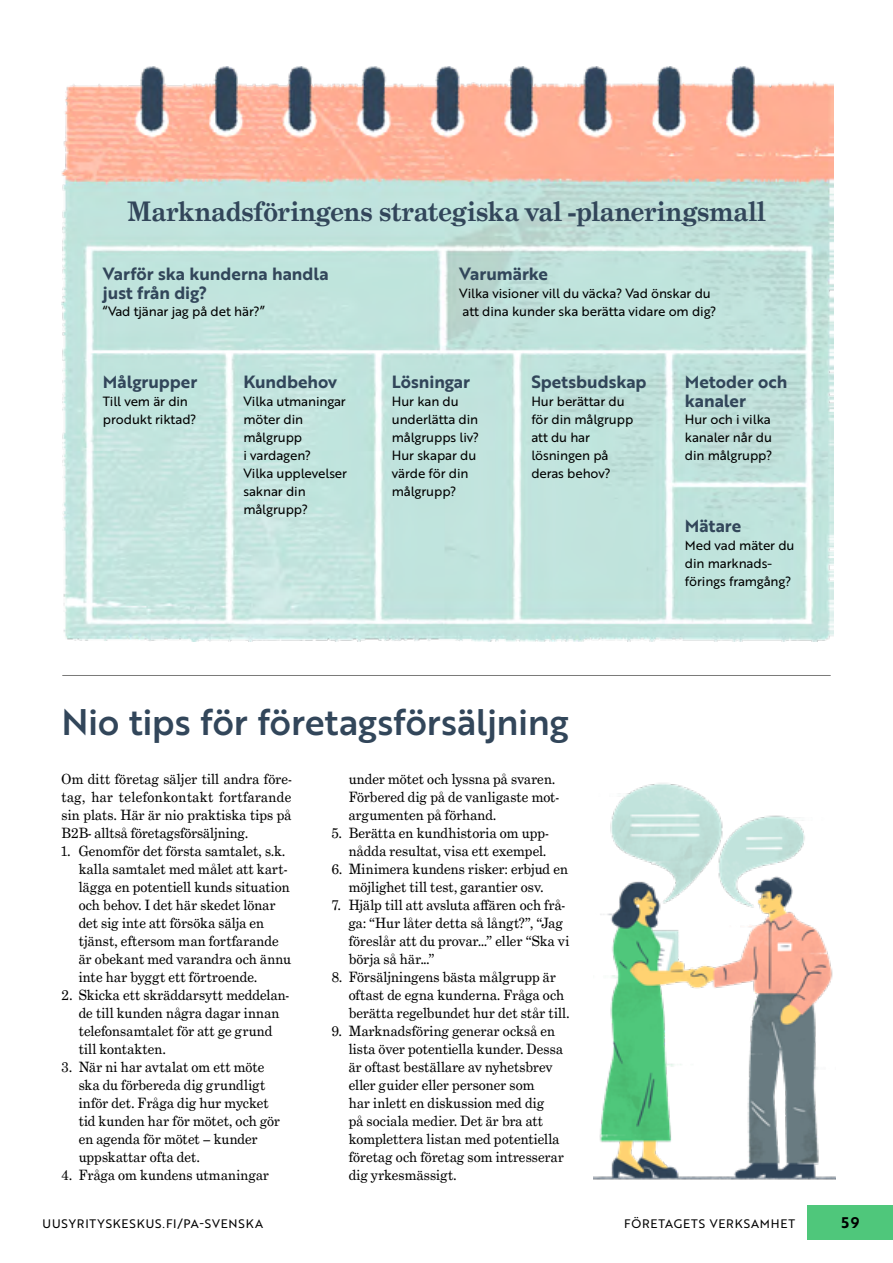
<style>
.page{position:relative;width:893px;height:1263px;background:#fff}
.page>*{position:absolute;margin:0;border:0;box-sizing:border-box;transform-origin:0 0}
._1_-_H2__Brother_24_Sininen{font:36px "Brother 1816 Medium";letter-spacing:-.01em;color:#32465a}
._1_-_H2__Grad_18__sin{font:700 27px "Grad";letter-spacing:.01em;color:#32465a}
._4_-_VÄLIOTSIKKO__Brother_11_5__sin{font:17.25px/18.8px "Brother 1816 Bold";color:#32465a}
.t1{font:15px "Brother 1816 Bold";color:#000}
._3_-_LEIPIS__Grad__EI_SIS{font:14.25px/18px "Grad";letter-spacing:.005em;color:#000}
._3_1__-_LEIPIS__Brother__EI_SIS__EI_TASAT{font:13.05px/18px "Brother 1816 Regular";letter-spacing:-.01em;color:#000}
.t2{font:12px "Brother 1816 Regular";letter-spacing:.07em;color:#000}
</style>
<div class="page">
<img style="left:61px;top:67px;width:773px;height:574px">
<div style="left:808px;top:1205px;width:85px;height:34px;background:#4fc77b"></div>
<img style="left:593px;top:783px;width:242px;height:397px">
<hr style="left:62px;top:675px;width:769px;height:1px;background:#7b7b7a">
<h2 class="_1_-_H2__Grad_18__sin" style="left:128px;top:194px;width:639px">Marknadsföringens strategiska val -planeringsmall</h2>
<p class="_4_-_VÄLIOTSIKKO__Brother_11_5__sin" style="left:103px;top:264px;width:227px">Varför ska kunderna handla just från dig?</p>
<p class="_3_1__-_LEIPIS__Brother__EI_SIS__EI_TASAT" style="left:103px;top:302px;width:164px">“Vad tjänar jag på det här?”</p>
<p class="_4_-_VÄLIOTSIKKO__Brother_11_5__sin" style="left:459px;top:264px;width:90px">Varumärke</p>
<p class="_3_1__-_LEIPIS__Brother__EI_SIS__EI_TASAT" style="left:459px;top:284px;width:259px">Vilka visioner vill du väcka? Vad önskar du att dina kunder ska berätta vidare om dig?</p>
<p class="_4_-_VÄLIOTSIKKO__Brother_11_5__sin" style="left:103px;top:372px;width:96px">Målgrupper</p>
<p class="_3_1__-_LEIPIS__Brother__EI_SIS__EI_TASAT" style="left:103px;top:392px;width:95px">Till vem är din produkt riktad?</p>
<p class="_4_-_VÄLIOTSIKKO__Brother_11_5__sin" style="left:243px;top:372px;width:95px">Kundbehov</p>
<p class="_3_1__-_LEIPIS__Brother__EI_SIS__EI_TASAT" style="left:243px;top:392px;width:105px">Vilka utmaningar möter din målgrupp<br>i vardagen?<br>Vilka upplevelser saknar din målgrupp?</p>
<p class="_4_-_VÄLIOTSIKKO__Brother_11_5__sin" style="left:392px;top:372px;width:80px">Lösningar</p>
<p class="_3_1__-_LEIPIS__Brother__EI_SIS__EI_TASAT" style="left:392px;top:392px;width:89px">Hur kan du underlätta din målgrupps liv?<br>Hur skapar du värde för din målgrupp?</p>
<p class="_4_-_VÄLIOTSIKKO__Brother_11_5__sin" style="left:531px;top:372px;width:117px">Spetsbudskap</p>
<p class="_3_1__-_LEIPIS__Brother__EI_SIS__EI_TASAT" style="left:531px;top:392px;width:103px">Hur berättar du för din målgrupp att du har lösningen på deras behov?</p>
<p class="_4_-_VÄLIOTSIKKO__Brother_11_5__sin" style="left:685px;top:372px;width:104px">Metoder och kanaler</p>
<p class="_3_1__-_LEIPIS__Brother__EI_SIS__EI_TASAT" style="left:685px;top:410px;width:89px;text-align:justify">Hur och i vilka kanaler når du din målgrupp?</p>
<p class="_4_-_VÄLIOTSIKKO__Brother_11_5__sin" style="left:685px;top:516px;width:58px">Mätare</p>
<p class="_3_1__-_LEIPIS__Brother__EI_SIS__EI_TASAT" style="left:685px;top:536px;width:111px">Med vad mäter du din marknads&shy;förings framgång?</p>
<h2 class="_1_-_H2__Brother_24_Sininen" style="left:62px;top:695px;width:509px">Nio tips för företagsförsäljning</h2>
<p class="_3_-_LEIPIS__Grad__EI_SIS" style="left:62px;top:770px;width:231px;text-align:justify">Om ditt företag säljer till andra före‑ tag, har telefonkontakt fortfarande sin plats. Här är nio praktiska tips på B2B- alltså företagsförsäljning.</p>
<p class="_3_-_LEIPIS__Grad__EI_SIS" style="left:79px;top:842px;width:214px;text-indent:-17px">1. Genomför det första samtalet, s.k. kalla samtalet med målet att kart‑ lägga en potentiell kunds situation och behov. I det här skedet lönar det sig inte att försöka sälja en tjänst, eftersom man fortfarande är obekant med varandra och ännu inte har byggt ett förtroende.</p>
<p class="_3_-_LEIPIS__Grad__EI_SIS" style="left:79px;top:986px;width:212px;text-indent:-17px">2. Skicka ett skräddarsytt meddelan‑ de till kunden några dagar innan telefonsamtalet för att ge grund till kontakten.</p>
<p class="_3_-_LEIPIS__Grad__EI_SIS" style="left:79px;top:1058px;width:203px;text-indent:-17px">3. När ni har avtalat om ett möte ska du förbereda dig grundligt inför det. Fråga dig hur mycket tid kunden har för mötet, och gör en agenda för mötet – kunder uppskattar ofta det.</p>
<p class="_3_-_LEIPIS__Grad__EI_SIS" style="left:62px;top:1166px;width:209px">4. Fråga om kundens utmaningar</p>
<p class="_3_-_LEIPIS__Grad__EI_SIS" style="left:349px;top:770px;width:212px">under mötet och lyssna på svaren.<br>Förbered dig på de vanligaste mot‑ argumenten på förhand.</p>
<p class="_3_-_LEIPIS__Grad__EI_SIS" style="left:332px;top:824px;width:219px;text-align:right">5. Berätta en kundhistoria om upp‑ nådda resultat, visa ett exempel.</p>
<p class="_3_-_LEIPIS__Grad__EI_SIS" style="left:332px;top:860px;width:238px;text-align:center">6. Minimera kundens risker: erbjud en möjlighet till test, garantier osv.</p>
<p class="_3_-_LEIPIS__Grad__EI_SIS" style="left:349px;top:896px;width:222px;text-indent:-17px">7. Hjälp till att avsluta affären och frå‑ ga: “Hur låter detta så långt?”, “Jag föreslår att du provar...” eller “Ska vi börja så här...”</p>
<p class="_3_-_LEIPIS__Grad__EI_SIS" style="left:349px;top:968px;width:222px;text-indent:-17px">8. Försäljningens bästa målgrupp är oftast de egna kunderna. Fråga och berätta regelbundet hur det står till.</p>
<p class="_3_-_LEIPIS__Grad__EI_SIS" style="left:349px;top:1022px;width:217px;text-indent:-17px">9. Marknadsföring generar också en lista över potentiella kunder. Dessa är oftast beställare av nyhetsbrev eller guider eller personer som<br>har inlett en diskussion med dig<br>på sociala medier. Det är bra att komplettera listan med potentiella företag och företag som intresserar dig yrkesmässigt.</p>
<p class="t2" style="left:43px;top:1215px;width:222px">UUSYRITYSKESKUS.FI/PA-SVENSKA</p>
<p class="t2" style="left:624px;top:1215px;width:173px">FÖRETAGETS VERKSAMHET</p>
<p class="t1" style="left:841px;top:1211px;width:19px">59</p>
</div>
